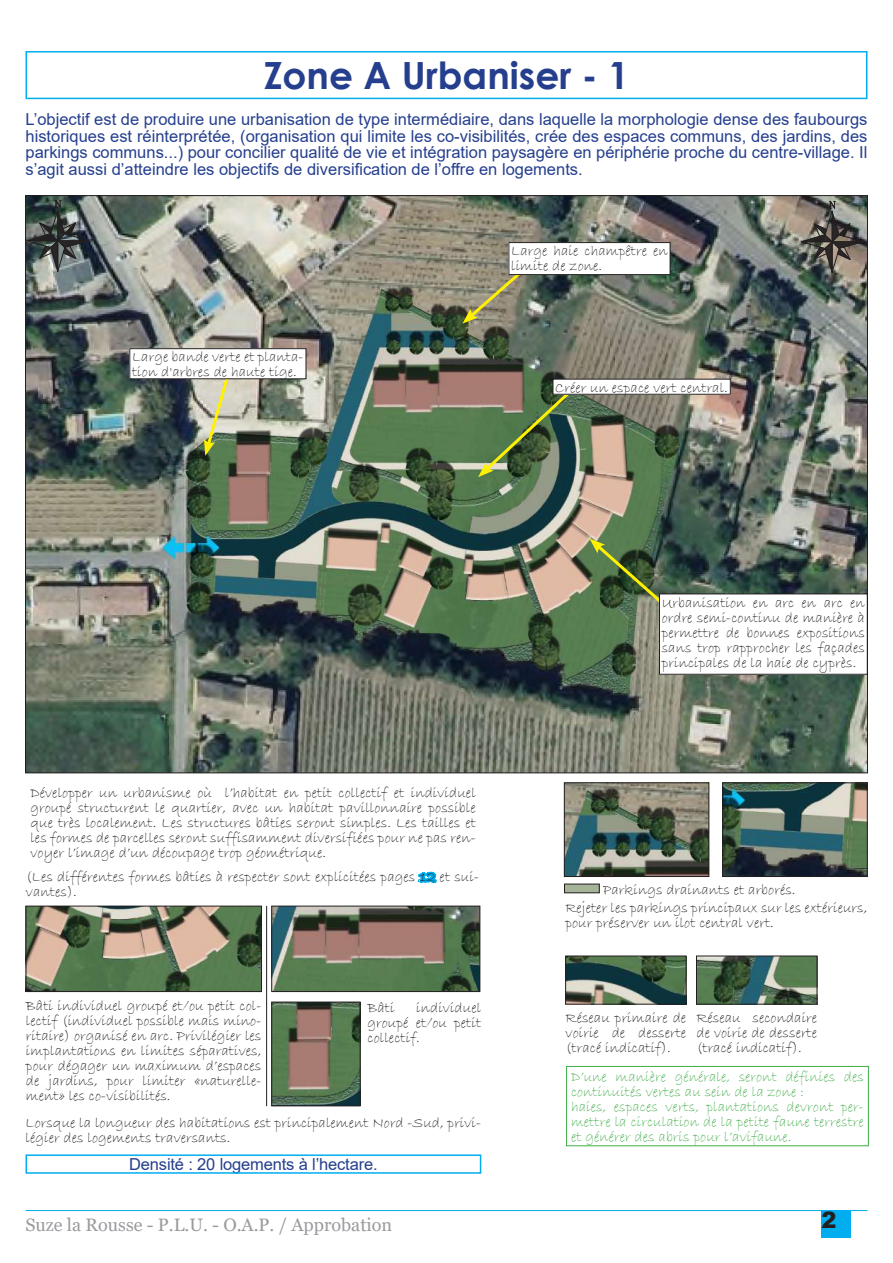
<style>
.page{position:relative;width:893px;height:1263px;background:#fff}
.page>*{position:absolute;margin:0;border:0;box-sizing:border-box;transform-origin:0 0}
.t1{font:700 37.5px "Century Gothic";color:#253f8e}
.t2{font:900 22.5px "Arial";color:#231f20}
.t3{font:18px "Georgia";color:#999b9e}
.t4{font:16.5px/16.5px "Arial";color:#253f8e;text-align:justify}
.t5{font:15px/15px "Bradley Hand ITC";color:#231f20;text-align:justify}
.t6{font:15px/15px "Bradley Hand ITC";color:#40ae49}
</style>
<div class="page">
<hr style="left:26px;top:1210px;width:841px;height:1px;background:#00aeef">
<div style="left:821px;top:1210px;width:30px;height:27px;background:#00aeef"></div>
<div style="left:26px;top:51px;width:841px;height:48px;border:2px solid #00aeef"></div>
<div style="left:26px;top:1154px;width:455px;height:20px;border:2px solid #00aeef"></div>
<img style="left:27px;top:197px;width:839px;height:574px">
<svg style="left:462px;top:256px;width:77px;height:68px;background:#8e8b6f"></svg>
<div style="left:509px;top:243px;width:161px;height:32px;background:#fff"></div>
<div style="left:509px;top:242px;width:161px;height:33px;border:1px solid #231f20"></div>
<svg style="left:204px;top:379px;width:30px;height:77px;background:#b8bd91"></svg>
<div style="left:130px;top:349px;width:176px;height:30px;background:#fff"></div>
<div style="left:130px;top:348px;width:176px;height:31px;border:1px solid #231f20"></div>
<img style="left:567px;top:958px;width:117px;height:44px">
<div style="left:565px;top:956px;width:121px;height:48px;border:1px solid #231f20"></div>
<img style="left:698px;top:958px;width:117px;height:44px">
<div style="left:696px;top:956px;width:121px;height:48px;border:1px solid #231f20"></div>
<svg style="left:417px;top:871px;width:20px;height:13px"></svg>
<img style="left:589px;top:538px;width:100px;height:89px">
<div style="left:564px;top:884px;width:35px;height:9px;border:1px solid #231f20"></div>
<img style="left:28px;top:908px;width:232px;height:82px">
<div style="left:26px;top:906px;width:236px;height:86px;border:1px solid #231f20"></div>
<img style="left:274px;top:908px;width:204px;height:82px">
<div style="left:272px;top:906px;width:208px;height:86px;border:1px solid #231f20"></div>
<img style="left:274px;top:1004px;width:84px;height:100px">
<div style="left:272px;top:1002px;width:88px;height:104px;border:1px solid #231f20"></div>
<img style="left:478px;top:380px;width:104px;height:97px">
<div style="left:553px;top:379px;width:177px;height:15px;background:#fff"></div>
<img style="left:724px;top:785px;width:141px;height:90px">
<div style="left:722px;top:783px;width:145px;height:94px;border:1px solid #231f20"></div>
<img style="left:566px;top:785px;width:141px;height:90px">
<div style="left:564px;top:783px;width:145px;height:94px;border:1px solid #231f20"></div>
<div style="left:566px;top:1066px;width:302px;height:80px;border:1px solid #40ae49"></div>
<img style="left:797px;top:196px;width:69px;height:82px">
<svg style="left:26px;top:196px;width:63px;height:82px;background:#545f5e"></svg>
<div style="left:659px;top:594px;width:208px;height:80px;background:#fff"></div>
<hr style="left:266px;top:906px;width:1px;height:200px;background:#231f20">
<h1 class="t1" style="left:264px;top:47px;width:367px">Zone A Urbaniser - 1</h1>
<p class="t4" style="left:26px;top:111px;width:843px">L’objectif est de produire une urbanisation de type intermédiaire, dans laquelle la morphologie dense des faubourgs historiques est réinterprétée, (organisation qui limite les co-visibilités, crée des espaces communs, des jardins, des parkings communs...) pour concilier qualité de vie et intégration paysagère en périphérie proche du centre-village. Il s’agit aussi d’atteindre les objectifs de diversification de l’offre en logements.</p>
<p class="t5" style="left:132px;top:350px;width:173px">Large bande verte et planta&shy;tion d'arbres de haute tige.</p>
<p class="t5" style="left:511px;top:244px;width:158px">Large haie champêtre en limite de zone.</p>
<p class="t5" style="left:555px;top:381px;width:174px">Créer un espace vert central.</p>
<p class="t5" style="left:30px;top:786px;width:447px">Développer un urbanisme où l’habitat en petit collectif et individuel groupé structurent le quartier, avec un habitat pavillonnaire possible que très localement. Les structures bâties seront simples. Les tailles et les formes de parcelles seront suffisamment diversifiées pour ne pas ren&shy;voyer l’image d’un découpage trop géométrique.</p>
<p class="t5" style="left:26px;top:869px;width:455px">(Les différentes formes bâties à respecter sont explicitées pages 12 et sui&shy;vantes).</p>
<p class="t5" style="left:26px;top:999px;width:237px">Bâti individuel groupé et/ou petit col&shy;lectif (individuel possible mais mino&shy;ritaire) organisé en arc. Privilégier les implantations en limites séparatives, pour dégager un maximum d’espaces de jardins, pour limiter «naturelle&shy;ment» les co-visibilités.</p>
<p class="t5" style="left:368px;top:1000px;width:29px">Bâti</p>
<p class="t5" style="left:368px;top:1000px;width:115px;text-indent:49px">individuel groupé et/ou petit collectif.</p>
<p class="t5" style="left:26px;top:1115px;width:457px">Lorsque la longueur des habitations est principalement Nord -Sud, privi&shy;légier des logements traversants.</p>
<p class="t4" style="left:129px;top:1156px;width:250px">Densité : 20 logements à l’hectare.</p>
<p class="t5" style="left:662px;top:595px;width:205px">Urbanisation en arc en arc en ordre semi-continu de manière à permettre de bonnes expositions sans trop rapprocher les façades principales de la haie de cyprès.</p>
<p class="t5" style="left:603px;top:883px;width:194px">Parkings drainants et arborés.</p>
<p class="t5" style="left:565px;top:900px;width:304px">Rejeter les parkings principaux sur les extérieurs, pour préserver un ilot central vert.</p>
<p class="t5" style="left:566px;top:1011px;width:122px">Réseau primaire de voirie de desserte (tracé indicatif).</p>
<p class="t5" style="left:696px;top:1011px;width:122px">Réseau secondaire de voirie de desserte (tracé indicatif).</p>
<p class="t6" style="left:571px;top:1070px;width:294px">D’une manière générale, seront définies des continuités vertes au sein de la zone :<br>haies, espaces verts, plantations devront per&shy;mettre la circulation de la petite faune terrestre et générer des abris pour l’avifaune.</p>
<p class="t3" style="left:26px;top:1214px;width:368px">Suze la Rousse - P.L.U. - O.A.P. / Approbation</p>
<h2 class="t2" style="left:821px;top:1204px;width:17px">2</h2>
</div>
